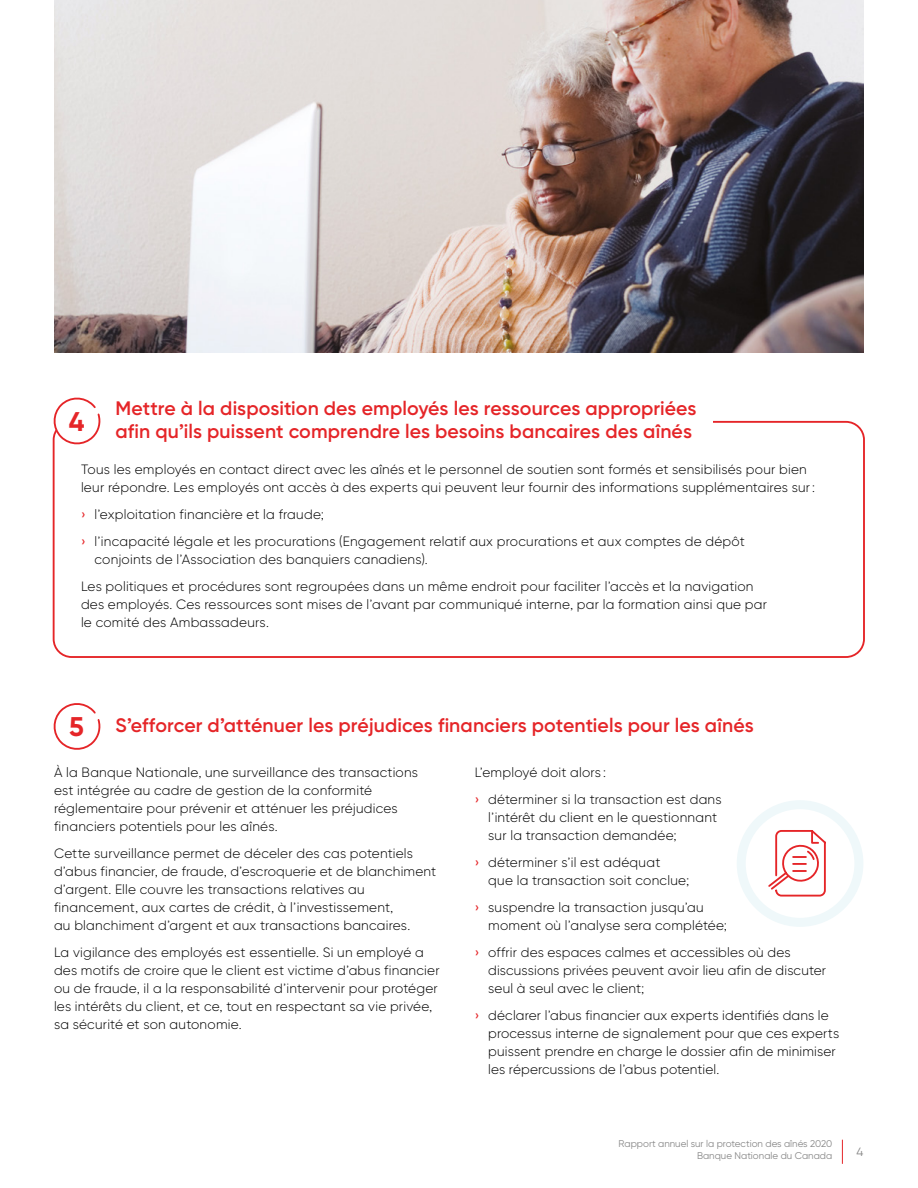
<style>
.page{position:relative;width:918px;height:1188px;background:#fff}
.page>*{position:absolute;margin:0;border:0;box-sizing:border-box;transform-origin:0 0}
.TITRE_NIVEAU_5{font:700 27px "Gilroy BN";color:#e52528}
.TEXTE_COURANT_BN{font:600 19.5px/22.5px "Gilroy BN";letter-spacing:.005em;color:#e52528}
.TEXTE_COURANT_BN-2{font:300 13.5px/18px "Gilroy BN";letter-spacing:.015em;color:#000}
.t1{font:12px "Gilroy BN";color:#878787}
.t2{font:9.75px/12px "Gilroy BN";color:#878787;text-align:right}
.s1{font-weight:500;color:#e52528}
</style>
<div class="page">
<img style="left:54px;top:0;width:810px;height:353px">
<div style="left:737px;top:800px;width:126px;height:127px;border:9px solid #eff8fa;border-radius:50%"></div>
<div style="left:53px;top:421px;width:812px;height:237px;border:2px solid #e52528;border-radius:18px"></div>
<div style="left:66px;top:408px;width:647px;height:32px;background:#fff"></div>
<svg style="left:52px;top:397px;width:49px;height:51px"></svg>
<svg style="left:53px;top:703px;width:48px;height:47px"></svg>
<svg style="left:768px;top:830px;width:58px;height:67px"></svg>
<svg style="left:842px;top:1140px;width:1px;height:24px"></svg>
<p class="TEXTE_COURANT_BN" style="left:116px;top:397px;width:583px">Mettre à la disposition des employés les ressources appropriées afin qu’ils puissent comprendre les besoins bancaires des aînés</p>
<p class="TEXTE_COURANT_BN-2" style="left:81px;top:460px;width:735px">Tous les employés en contact direct avec les aînés et le personnel de soutien sont formés et sensibilisés pour bien leur répondre. Les employés ont accès à des experts qui peuvent leur fournir des informations supplémentaires sur:</p>
<p class="TEXTE_COURANT_BN-2" style="left:81px;top:505px;width:244px"><span class="s1">›</span> l’exploitation financière et la fraude;</p>
<p class="TEXTE_COURANT_BN-2" style="left:94px;top:532px;width:652px;text-indent:-14px"><span class="s1">›</span> l’incapacité légale et les procurations (Engagement relatif aux procurations et aux comptes de dépôt conjoints de l’Association des banquiers canadiens).</p>
<p class="TEXTE_COURANT_BN-2" style="left:81px;top:577px;width:688px">Les politiques et procédures sont regroupées dans un même endroit pour faciliter l’accès et la navigation des employés. Ces ressources sont mises de l’avant par communiqué interne, par la formation ainsi que par le comité des Ambassadeurs.</p>
<p class="TITRE_NIVEAU_5" style="left:69px;top:404px;width:17px">4</p>
<p class="TITRE_NIVEAU_5" style="left:69px;top:710px;width:16px">5</p>
<p class="TEXTE_COURANT_BN" style="left:116px;top:714px;width:640px">S’efforcer d’atténuer les préjudices financiers potentiels pour les aînés</p>
<p class="TEXTE_COURANT_BN-2" style="left:54px;top:763px;width:366px">À la Banque Nationale, une surveillance des transactions est intégrée au cadre de gestion de la conformité réglementaire pour prévenir et atténuer les préjudices financiers potentiels pour les aînés.</p>
<p class="TEXTE_COURANT_BN-2" style="left:54px;top:844px;width:384px">Cette surveillance permet de déceler des cas potentiels d’abus financier, de fraude, d’escroquerie et de blanchiment d’argent. Elle couvre les transactions relatives au financement, aux cartes de crédit, à l’investissement,<br>au blanchiment d’argent et aux transactions bancaires.</p>
<p class="TEXTE_COURANT_BN-2" style="left:54px;top:943px;width:387px">La vigilance des employés est essentielle. Si un employé a des motifs de croire que le client est victime d’abus financier ou de fraude, il a la responsabilité d’intervenir pour protéger les intérêts du client, et ce, tout en respectant sa vie privée, sa sécurité et son autonomie.</p>
<p class="TEXTE_COURANT_BN-2" style="left:475px;top:763px;width:133px">L’employé doit alors :</p>
<p class="TEXTE_COURANT_BN-2" style="left:488px;top:790px;width:235px;text-indent:-14px"><span class="s1">›</span> déterminer si la transaction est dans l’intérêt du client en le questionnant sur la transaction demandée;</p>
<p class="TEXTE_COURANT_BN-2" style="left:488px;top:853px;width:202px;text-indent:-14px"><span class="s1">›</span> déterminer s’il est adéquat<br>que la transaction soit conclue;</p>
<p class="TEXTE_COURANT_BN-2" style="left:488px;top:898px;width:240px;text-indent:-14px"><span class="s1">›</span> suspendre la transaction jusqu’au moment où l’analyse sera complétée;</p>
<p class="TEXTE_COURANT_BN-2" style="left:488px;top:943px;width:339px;text-indent:-14px"><span class="s1">›</span> offrir des espaces calmes et accessibles où des discussions privées peuvent avoir lieu afin de discuter seul à seul avec le client;</p>
<p class="TEXTE_COURANT_BN-2" style="left:488px;top:1006px;width:352px;text-indent:-14px"><span class="s1">›</span> déclarer l’abus financier aux experts identifiés dans le processus interne de signalement pour que ces experts puissent prendre en charge le dossier afin de minimiser les répercussions de l’abus potentiel.</p>
<p class="t2" style="left:619px;top:1138px;width:215px">Rapport annuel sur la protection des aînés 2020<br>Banque Nationale du Canada</p>
<p class="t1" style="left:857px;top:1144px;width:8px">4</p>
</div>
